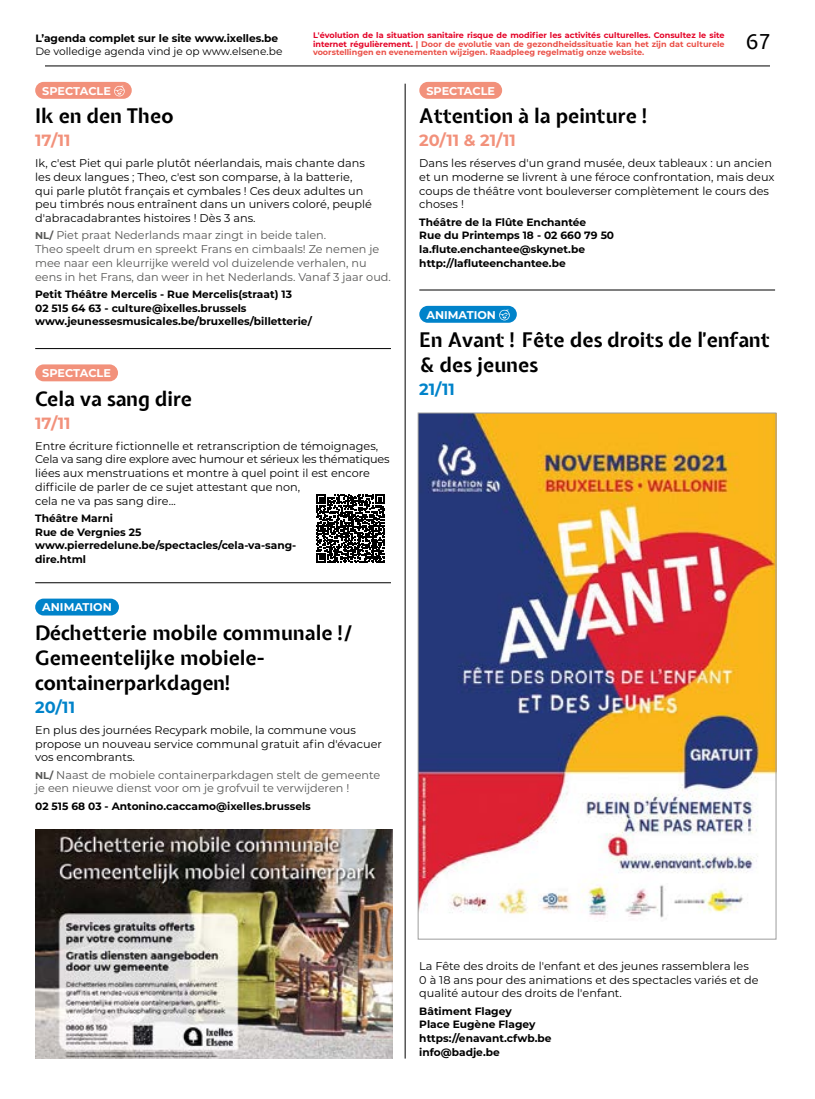
<style>
.page{position:relative;width:815px;height:1099px;background:#fff}
.page>*{position:absolute;margin:0;border:0;box-sizing:border-box;transform-origin:0 0}
.t1{font:21.25px "Expletus Sans";color:#000}
.AGENDA-Titre{font:700 20px/25px "Expletus Sans";color:#000}
.AGENDA-date{font:700 16.25px "Montserrat";color:#f2917b}
.AGENDA-date-2{font:700 16.25px "Montserrat";color:#0083ca}
.AGENDA_TXT{font:11.25px/13.8px "Montserrat";color:#000}
.AGENDA_TXT_NL{font:11.25px/13.8px "Montserrat";color:#575756}
.AGENDA-Spectacle_san{font:700 11.25px "Montserrat";letter-spacing:-.005em;color:#fff}
.AGENDA-Animation{font:700 11.25px "Montserrat";color:#fff}
.AGENDA-Spectacle{font:700 11.25px "Montserrat";letter-spacing:-.005em;color:#fff}
.AGENDA-Infos{font:700 10.62px/13.8px "Montserrat";color:#000}
.t2{font:10.62px "Montserrat";color:#000}
.AGENDA_TXT-2{font:700 8.12px/8.6px "Montserrat";color:#ea5048;text-align:justify}
.s1{color:#e40428}
.s2{font-weight:700;font-size:10px}
</style>
<div class="page">
<hr style="left:45px;top:66px;width:725px;height:1px;background:#000">
<div style="left:35px;top:82px;width:97px;height:17px;background:#f2917b;border-radius:8px"></div>
<div style="left:35px;top:364px;width:83px;height:17px;background:#f2917b;border-radius:8px"></div>
<hr style="left:35px;top:348px;width:356px;height:1px;background:#000">
<div style="left:35px;top:598px;width:84px;height:17px;background:#0083ca;border-radius:8px"></div>
<hr style="left:35px;top:582px;width:356px;height:1px;background:#000">
<svg style="left:114px;top:85px;width:11px;height:11px"></svg>
<div style="left:419px;top:82px;width:83px;height:17px;background:#f2917b;border-radius:8px"></div>
<div style="left:419px;top:306px;width:98px;height:17px;background:#0083ca;border-radius:8px"></div>
<hr style="left:419px;top:290px;width:356px;height:1px;background:#000">
<svg style="left:499px;top:309px;width:11px;height:11px"></svg>
<hr style="left:405px;top:84px;width:1px;height:974px;background:#000">
<img style="left:420px;top:414px;width:354px;height:504px">
<img style="left:35px;top:829px;width:358px;height:229px">
<svg style="left:316px;top:494px;width:69px;height:69px"></svg>
<p class="AGENDA-Infos" style="left:35px;top:31px;width:244px">L’agenda complet sur le site www.ixelles.be</p>
<p class="t2" style="left:35px;top:43px;width:249px">De volledige agenda vind je op www.elsene.be</p>
<p class="AGENDA_TXT-2" style="left:313px;top:30px;width:413px"><span class="s1">L'évolution de la situation sanitaire risque de modifier les activités culturelles. Consultez le site internet régulièrement.</span> | Door de evolutie van de gezondheidssituatie kan het zijn dat culturele voorstellingen en evenementen wijzigen. Raadpleeg regelmatig onze website.</p>
<p class="t1" style="left:745px;top:30px;width:26px">67</p>
<p class="AGENDA-Spectacle_san" style="left:42px;top:82px;width:70px">SPECTACLE</p>
<p class="AGENDA-Titre" style="left:35px;top:104px;width:140px">Ik en den Theo</p>
<p class="AGENDA-date" style="left:35px;top:129px;width:37px">17/11</p>
<p class="AGENDA_TXT" style="left:35px;top:156px;width:338px">Ik, c'est Piet qui parle plutôt néerlandais, mais chante dans les deux langues ; Theo, c'est son comparse, à la batterie, qui parle plutôt français et cymbales ! Ces deux adultes un peu timbrés nous entraînent dans un univers coloré, peuplé d'abracadabrantes histoires ! Dès 3 ans.</p>
<p class="AGENDA_TXT_NL" style="left:35px;top:228px;width:357px"><span class="s2">NL/</span> Piet praat Nederlands maar zingt in beide talen.<br>Theo speelt drum en spreekt Frans en cimbaals! Ze nemen je mee naar een kleurrijke wereld vol duizelende verhalen, nu eens in het Frans, dan weer in het Nederlands. Vanaf 3 jaar oud.</p>
<p class="AGENDA-Infos" style="left:35px;top:287px;width:278px">Petit Théâtre Mercelis - Rue Mercelis(straat) 13<br>02 515 64 63 - culture@ixelles.brussels www.jeunessesmusicales.be/bruxelles/billetterie/</p>
<p class="AGENDA-Spectacle" style="left:42px;top:365px;width:70px">SPECTACLE</p>
<p class="AGENDA-Titre" style="left:35px;top:387px;width:159px">Cela va sang dire</p>
<p class="AGENDA-date" style="left:35px;top:411px;width:37px">17/11</p>
<p class="AGENDA_TXT" style="left:35px;top:438px;width:356px">Entre écriture fictionnelle et retranscription de témoignages, Cela va sang dire explore avec humour et sérieux les thématiques liées aux menstruations et montre à quel point il est encore difficile de parler de ce sujet attestant que non,<br>cela ne va pas sang dire...</p>
<p class="AGENDA-Infos" style="left:35px;top:510px;width:263px">Théâtre Marni<br>Rue de Vergnies 25 www.pierredelune.be/spectacles/cela-va-sang&shy;dire.html</p>
<p class="AGENDA-Animation" style="left:42px;top:599px;width:71px">ANIMATION</p>
<p class="AGENDA-Titre" style="left:35px;top:621px;width:318px">Déchetterie mobile communale !/<br>Gemeentelijke mobiele&shy;containerparkdagen!</p>
<p class="AGENDA-date-2" style="left:35px;top:695px;width:41px">20/11</p>
<p class="AGENDA_TXT" style="left:35px;top:722px;width:348px">En plus des journées Recypark mobile, la commune vous propose un nouveau service communal gratuit afin d'évacuer vos encombrants.</p>
<p class="AGENDA_TXT_NL" style="left:35px;top:767px;width:347px"><span class="s2">NL/</span> Naast de mobiele containerparkdagen stelt de gemeente je een nieuwe dienst voor om je grofvuil te verwijderen !</p>
<p class="AGENDA-Infos" style="left:35px;top:798px;width:277px">02 515 68 03 - Antonino.caccamo@ixelles.brussels</p>
<p class="AGENDA-Spectacle_san" style="left:426px;top:82px;width:70px">SPECTACLE</p>
<p class="AGENDA-Titre" style="left:419px;top:104px;width:231px">Attention à la peinture !</p>
<p class="AGENDA-date" style="left:419px;top:129px;width:98px">20/11 &amp; 21/11</p>
<p class="AGENDA_TXT" style="left:419px;top:156px;width:357px">Dans les réserves d'un grand musée, deux tableaux : un ancien et un moderne se livrent à une féroce confrontation, mais deux coups de théâtre vont bouleverser complètement le cours des choses !</p>
<p class="AGENDA-Infos" style="left:419px;top:214px;width:196px">Théâtre de la Flûte Enchantée<br>Rue du Printemps 18 - 02 660 79 50 la.flute.enchantee@skynet.be http://lafluteenchantee.be</p>
<p class="AGENDA-Animation" style="left:426px;top:306px;width:71px">ANIMATION</p>
<p class="AGENDA-Titre" style="left:419px;top:328px;width:352px">En Avant ! Fête des droits de l'enfant &amp; des jeunes</p>
<p class="AGENDA-date-2" style="left:419px;top:377px;width:37px">21/11</p>
<p class="AGENDA_TXT" style="left:419px;top:958px;width:341px">La Fête des droits de l'enfant et des jeunes rassemblera les<br>0 à 18 ans pour des animations et des spectacles variés et de qualité autour des droits de l'enfant.</p>
<p class="AGENDA-Infos" style="left:419px;top:1003px;width:134px">Bâtiment Flagey<br>Place Eugène Flagey https://enavant.cfwb.be info@badje.be</p>
</div>
